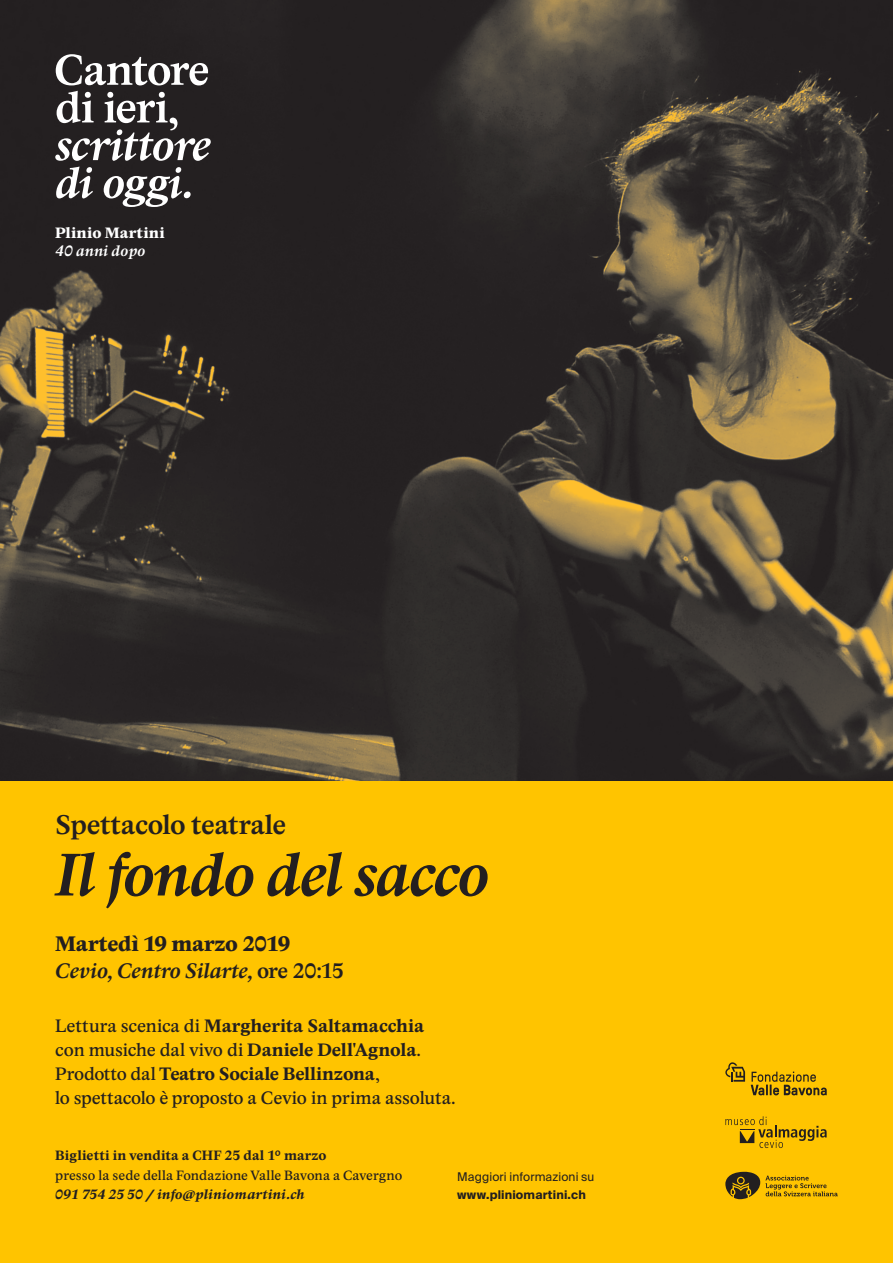
<style>
.page{position:relative;width:893px;height:1263px;background:#ffc400}
.page>*{position:absolute;margin:0;border:0;box-sizing:border-box;transform-origin:0 0}
.t1{font:italic 60px "Academica Medium Pro";letter-spacing:-.02em;color:#231f20}
.t2{font:27px "Academica Medium Pro";letter-spacing:-.015em;color:#231f20}
.t3{font:italic 21px/27px "Academica Medium Pro";letter-spacing:-.015em;color:#231f20}
.t4{font:700 18px/24px "Academica Text Pro";color:#231f20}
.t5{font:18px "Academica Text Pro";letter-spacing:-.01em;color:#231f20}
.t6{font:700 15px "Academica Medium Pro";letter-spacing:.015em;color:#fff}
.t7{font:italic 15px "Academica Medium Pro";letter-spacing:.005em;color:#fff}
.t8{font:13.5px/19.5px "Academica Text Pro";letter-spacing:.005em;color:#231f20}
.Titoletto{font:12px/18px "Suisse Intl";letter-spacing:.01em;color:#231f20}
.s1{font-weight:700;font-style:normal}
.s2{font-style:normal}
.s3{font-weight:400}
.s4{font-weight:700}
.s5{font-weight:700;font-style:italic}
</style>
<div class="page">
<img style="left:0;top:0;width:893px;height:780px">
<svg style="left:751px;top:1071px;width:76px;height:24px"></svg>
<svg style="left:725px;top:1062px;width:20px;height:20px"></svg>
<svg style="left:725px;top:1116px;width:102px;height:32px"></svg>
<svg style="left:725px;top:1171px;width:113px;height:28px"></svg>
<svg style="left:56px;top:167px;width:135px;height:40px;background:#636061"></svg>
<svg style="left:55px;top:91px;width:156px;height:70px;background:#5b5859"></svg>
<svg style="left:56px;top:54px;width:152px;height:31px;background:#6e6c6c"></svg>
<p class="t6" style="left:55px;top:222px;width:111px">Plinio Martini</p>
<p class="t7" style="left:55px;top:241px;width:91px">40 anni dopo</p>
<p class="t2" style="left:55px;top:808px;width:232px">Spettacolo teatrale</p>
<p class="t1" style="left:55px;top:838px;width:435px">Il fondo del sacco</p>
<p class="t3" style="left:55px;top:931px;width:290px"><span class="s1">Martedì 19 marzo 2019<br></span>Cevio, Centro Silarte, <span class="s2">ore 20:15</span></p>
<p class="t4" style="left:55px;top:1014px;width:370px"><span class="s3">Lettura scenica di</span> Margherita Saltamacchia <span class="s3">con musiche dal vivo di</span> Daniele Dell'Agnola<span class="s3">.<br>Prodotto dal</span> Teatro Sociale Bellinzona<span class="s3">,</span></p>
<p class="t5" style="left:55px;top:1087px;width:402px">lo spettacolo è proposto a Cevio in prima assoluta.</p>
<p class="t8" style="left:55px;top:1146px;width:349px"><span class="s4">Biglietti in vendita a CHF 25 dal 1° marzo<br></span>presso la sede della Fondazione Valle Bavona a Cavergno<br><span class="s5">091 754 25 50 / info@pliniomartini.ch</span></p>
<p class="Titoletto" style="left:457px;top:1168px;width:139px">Maggiori informazioni su <span class="s4">www.pliniomartini.ch</span></p>
</div>
